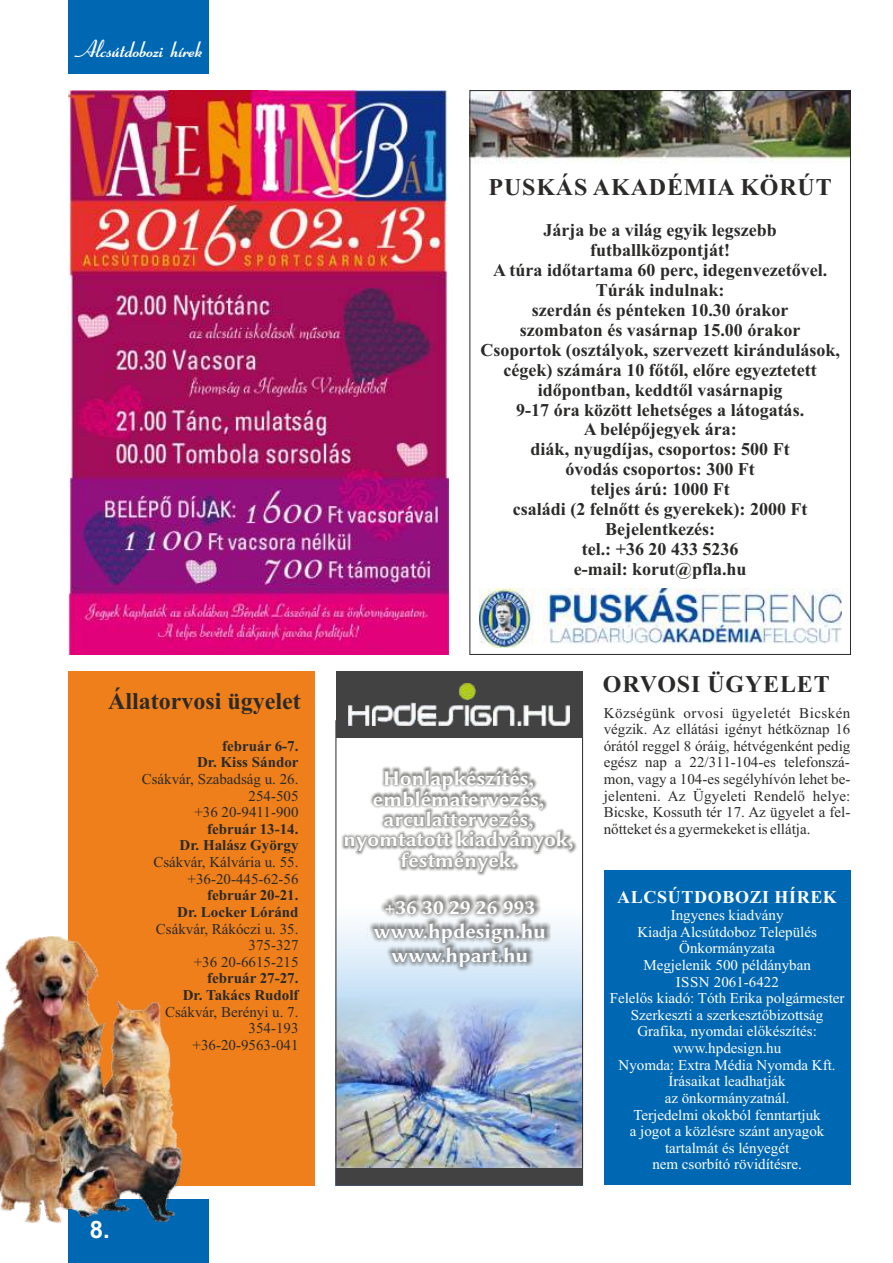
<style>
.page{position:relative;width:893px;height:1263px;background:#fff}
.page>*{position:absolute;margin:0;border:0;box-sizing:border-box;transform-origin:0 0}
.t1{font:24.3px "Coronation Script Bold SWFTE";color:#fefefe}
.t2{font:700 24px "Times New Roman";letter-spacing:.035em;color:#2b2a29}
.t3{font:700 24px "Times New Roman";color:#2b2a29}
.t4{font:700 24px "Arial";color:#fefefe}
.t5{font:21px/20.4px "Linux Biolinum GB";color:#fefefe;text-align:center}
.t6{font:700 18px/20px "Times New Roman";color:#2b2a29;text-align:center}
.t7{font:700 18px "Times New Roman";letter-spacing:.035em;color:#fefefe}
.t8{font:15px/16.6px "Times New Roman";color:#2b2a29;text-align:right}
.t9{font:15px/16.6px "Times New Roman";color:#fefefe;text-align:center}
.t10{font:700 15px/16.6px "Times New Roman";color:#2b2a29;text-align:right}
</style>
<div class="page">
<div style="left:68px;top:1199px;width:140px;height:64px;background:#0068b3"></div>
<div style="left:68px;top:0;width:140px;height:74px;background:#0068b3"></div>
<div style="left:604px;top:870px;width:246px;height:315px;background:#0068b3"></div>
<div style="left:68px;top:671px;width:247px;height:514px;background:#ef7f1a"></div>
<img style="left:0;top:936px;width:181px;height:286px">
<svg style="left:338px;top:875px;width:243px;height:117px"></svg>
<img style="left:338px;top:992px;width:243px;height:176px">
<div style="left:341px;top:766px;width:236px;height:109px;background:#1c1b17;opacity:.49"></div>
<div style="left:368px;top:894px;width:183px;height:79px;background:#1c1b17;opacity:.49"></div>
<div style="left:336px;top:671px;width:247px;height:66px;background:#434242"></div>
<img style="left:349px;top:683px;width:221px;height:42px">
<div style="left:336px;top:1168px;width:247px;height:17px;background:#434242"></div>
<img style="left:68px;top:91px;width:381px;height:563px">
<img style="left:472px;top:92px;width:377px;height:71px">
<img style="left:479px;top:589px;width:363px;height:58px">
<h1 class="t1" style="left:81px;top:34px;width:126px">Alcsútdobozi hírek</h1>
<h2 class="t3" style="left:108px;top:693px;width:194px">Állatorvosi ügyelet</h2>
<p class="t10" style="left:197px;top:739px;width:103px">február 6-7.<br>Dr. Kiss Sándor</p>
<p class="t8" style="left:142px;top:772px;width:158px">Csákvár, Szabadság u. 26.<br>254-505<br>+36 20-9411-900</p>
<p class="t10" style="left:180px;top:822px;width:121px">február 13-14.<br>Dr. Halász György</p>
<p class="t8" style="left:153px;top:855px;width:147px">Csákvár, Kálvária u. 55. +36-20-445-62-56</p>
<p class="t10" style="left:177px;top:888px;width:123px">február 20-21.<br>Dr. Locker Lóránd</p>
<p class="t8" style="left:156px;top:921px;width:144px">Csákvár, Rákóczi u. 35.<br>375-327<br>+36 20-6615-215</p>
<p class="t10" style="left:183px;top:971px;width:117px">február 27-27.<br>Dr. Takács Rudolf</p>
<p class="t8" style="left:165px;top:1005px;width:135px">Csákvár, Berényi u. 7.<br>354-193 +36-20-9563-041</p>
<h2 class="t4" style="left:90px;top:1221px;width:22px">8.</h2>
<h2 class="t2" style="left:488px;top:179px;width:345px">PUSKÁS AKADÉMIA KÖRÚT</h2>
<p class="t6" style="left:480px;top:222px;width:361px">Járja be a világ egyik legszebb futballközpontját!<br>A túra időtartama 60 perc, idegenvezetővel.<br>Túrák indulnak:<br>szerdán és pénteken 10.30 órakor<br>szombaton és vasárnap 15.00 órakor<br>Csoportok (osztályok, szervezett kirándulások, cégek) számára 10 főtől, előre egyeztetett időpontban, keddtől vasárnapig<br>9-17 óra között lehetséges a látogatás.<br>A belépőjegyek ára:<br>diák, nyugdíjas, csoportos: 500 Ft<br>óvodás csoportos: 300 Ft<br>teljes árú: 1000 Ft<br>családi (2 felnőtt és gyerekek): 2000 Ft<br>Bejelentkezés:<br>tel.: +36 20 433 5236<br>e-mail: korut@pfla.hu</p>
<p class="t5" style="left:344px;top:768px;width:231px">Honlapkészítés, emblématervezés, arculattervezés, nyomtatott kiadványok, festmények.</p>
<p class="t5" style="left:374px;top:895px;width:174px;line-height:24px">+36 30 29 26 993 www.hpdesign.hu www.hpart.hu</p>
<h2 class="t2" style="left:603px;top:675px;width:228px">ORVOSI ÜGYELET</h2>
<p class="t8" style="left:604px;top:706px;width:248px;text-align:justify">Községünk orvosi ügyeletét Bicskén végzik. Az ellátási igényt hétköznap 16 órától reggel 8 óráig, hétvégenként pedig egész nap a 22/311-104-es telefonszá&shy;mon, vagy a 104-es segélyhívón lehet be&shy;jelenteni. Az Ügyeleti Rendelő helye:<br>Bicske, Kossuth tér 17. Az ügyelet a fel&shy;nőtteket és a gyermekeket is ellátja.</p>
<p class="t7" style="left:617px;top:891px;width:221px">ALCSÚTDOBOZI HÍREK</p>
<p class="t9" style="left:610px;top:908px;width:236px">Ingyenes kiadvány<br>Kiadja Alcsútdoboz Település<br>Önkormányzata<br>Megjelenik 500 példányban<br>ISSN 2061-6422<br>Felelős kiadó: Tóth Erika polgármester<br>Szerkeszti a szerkesztőbizottság<br>Grafika, nyomdai előkészítés: www.hpdesign.hu<br>Nyomda: Extra Média Nyomda Kft.<br>Írásaikat leadhatják<br>az önkormányzatnál.<br>Terjedelmi okokból fenntartjuk<br>a jogot a közlésre szánt anyagok tartalmát és lényegét<br>nem csorbító rövidítésre.</p>
</div>
